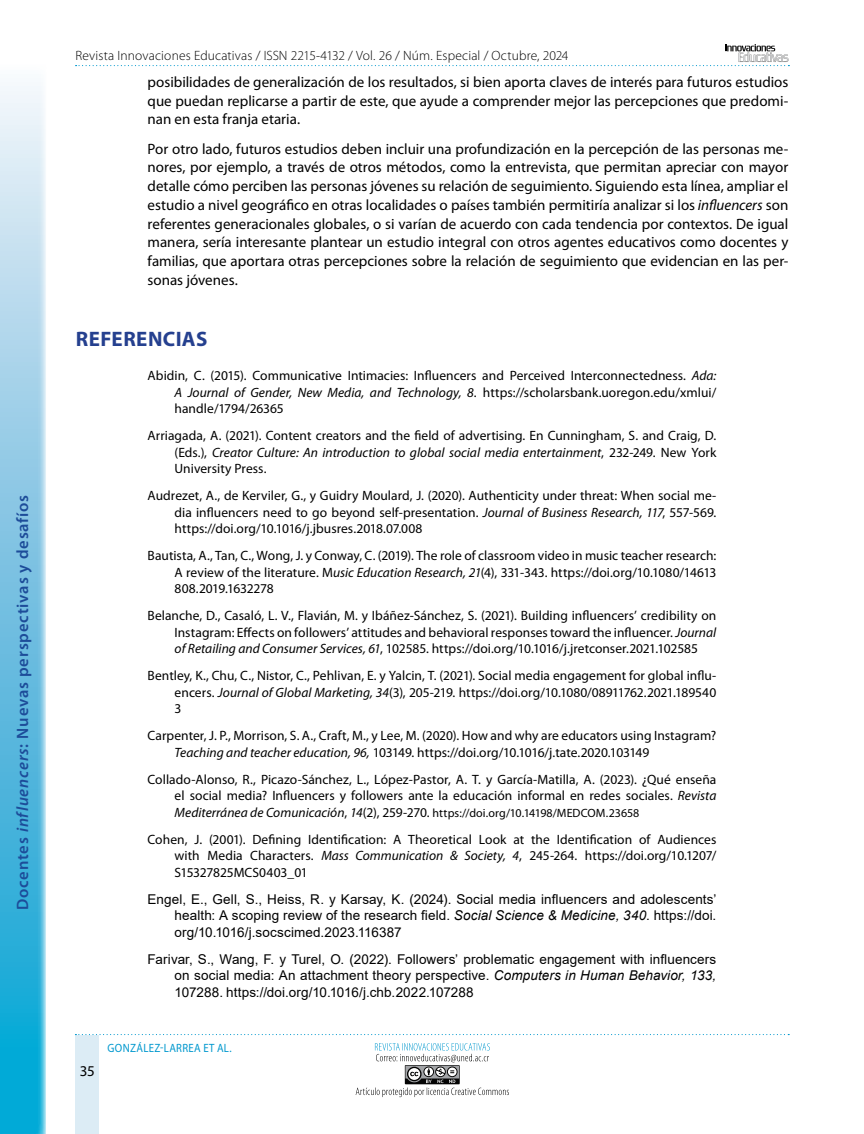
<style>
.page{position:relative;width:864px;height:1134px;background:#fff}
.page>*{position:absolute;margin:0;border:0;box-sizing:border-box;transform-origin:0 0}
.t1{font:700 21px "Myriad Pro";letter-spacing:.02em;color:#25408f}
.t2{font:600 16.5px "Myriad Pro";letter-spacing:.05em;color:#1d4c99}
.t3{font:15px/18.8px "Myriad Pro";color:#000;text-align:justify}
.t4{font:13.5px/16.5px "Myriad Pro";color:#000;text-align:justify}
.t5{font:13.5px/16.5px "Arial";letter-spacing:.01em;color:#000;text-align:justify}
.t6{font:300 13.5px "Myriad Pro";letter-spacing:.01em;color:#000}
.t7{font:12px "Myriad Pro";letter-spacing:.005em;color:#000}
.t8{font:12px "Myriad Pro";letter-spacing:.035em;color:#0098ce;scale:.9 1}
.s1{font-style:italic}
.s2{font-style:italic;font-size:13.5px}
.s3{font-size:13.5px}
</style>
<div class="page">
<svg style="left:76px;top:44px;width:713px;height:22px"></svg>
<div style="left:76px;top:1035px;width:23px;height:99px;background:#dcecf5"></div>
<svg style="left:75px;top:1034px;width:714px;height:1px"></svg>
<svg style="left:356px;top:1043px;width:153px;height:54px"></svg>
<svg style="left:0;top:86px;width:46px;height:1048px;background:#79c6e4"></svg>
<p class="t2" style="left:12px;top:910px;width:417px;rotate:-90deg">Docentes <span class="s1">influencers</span>: Nuevas perspectivas y desafíos</p>
<p class="t6" style="left:76px;top:48px;width:494px">Revista Innovaciones Educativas / ISSN 2215-4132 / Vol. 26 / Núm. Especial / Octubre, 2024</p>
<p class="t3" style="left:148px;top:72px;width:642px">posibilidades de generalización de los resultados, si bien aporta claves de interés para futuros estudios que puedan replicarse a partir de este, que ayude a comprender mejor las percepciones que predomi&shy;nan en esta franja etaria.</p>
<p class="t3" style="left:148px;top:139px;width:642px">Por otro lado, futuros estudios deben incluir una profundización en la percepción de las personas me&shy;nores, por ejemplo, a través de otros métodos, como la entrevista, que permitan apreciar con mayor detalle cómo perciben las personas jóvenes su relación de seguimiento. Siguiendo esta línea, ampliar el estudio a nivel geográfico en otras localidades o países también permitiría analizar si los <span class="s1">influencers</span> son referentes generacionales globales, o si varían de acuerdo con cada tendencia por contextos. De igual manera, sería interesante plantear un estudio integral con otros agentes educativos como docentes y familias, que aportara otras percepciones sobre la relación de seguimiento que evidencian en las per&shy;sonas jóvenes.</p>
<h1 class="t1" style="left:76px;top:326px;width:133px">REFERENCIAS</h1>
<p class="t4" style="left:175px;top:367px;width:543px;text-indent:-27px">Abidin, C. (2015). Communicative Intimacies: Influencers and Perceived Interconnectedness. <span class="s1">Ada:<br>A Journal of Gender, New Media, and Technology, 8</span>. https://scholarsbank.uoregon.edu/xmlui/ handle/1794/26365</p>
<p class="t4" style="left:175px;top:427px;width:543px;text-indent:-27px">Arriagada, A. (2021). Content creators and the field of advertising. En Cunningham, S. and Craig, D. (Eds.), <span class="s1">Creator Culture: An introduction to global social media entertainment</span>, 232-249. New York University Press.</p>
<p class="t4" style="left:175px;top:487px;width:543px;text-indent:-27px">Audrezet, A., de Kerviler, G., y Guidry Moulard, J. (2020). Authenticity under threat: When social me&shy;dia influencers need to go beyond self-presentation. <span class="s1">Journal of Business Research, 117</span>, 557-569. https://doi.org/10.1016/j.jbusres.2018.07.008</p>
<p class="t4" style="left:175px;top:547px;width:543px;text-indent:-27px">Bautista, A., Tan, C., Wong, J. y Conway, C. (2019). The role of classroom video in music teacher research:<br>A review of the literature. M<span class="s1">usic Education Research, 21</span>(4), 331-343. https://doi.org/10.1080/14613<br>808.2019.1632278</p>
<p class="t4" style="left:175px;top:607px;width:543px;text-indent:-27px">Belanche, D., Casaló, L. V., Flavián, M. y Ibáñez-Sánchez, S. (2021). Building influencers’ credibility on Instagram: Effects on followers’ attitudes and behavioral responses toward the influencer. <span class="s1">Journal of Retailing and Consumer Services, 61</span>, 102585. https://doi.org/10.1016/j.jretconser.2021.102585</p>
<p class="t4" style="left:175px;top:667px;width:543px;text-indent:-27px">Bentley, K., Chu, C., Nistor, C., Pehlivan, E. y Yalcin, T. (2021). Social media engagement for global influ&shy;encers. <span class="s1">Journal of Global Marketing, 34</span>(3), 205-219. https://doi.org/10.1080/08911762.2021.189540<br>3</p>
<p class="t4" style="left:175px;top:727px;width:543px;text-indent:-27px">Carpenter, J. P., Morrison, S. A., Craft, M., y Lee, M. (2020). How and why are educators using Instagram?<br><span class="s1">Teaching and teacher education, 96,</span> 103149. https://doi.org/10.1016/j.tate.2020.103149</p>
<p class="t4" style="left:148px;top:771px;width:570px;text-align:right">Collado-Alonso, R., Picazo-Sánchez, L., López-Pastor, A. T. y García-Matilla, A. (2023). ¿Qué enseña el social media? Influencers y followers ante la educación informal en redes sociales. <span class="s1">Revista</span></p>
<p class="t7" style="left:175px;top:805px;width:466px"><span class="s2">Mediterránea de Comunicación</span><span class="s3">,</span> <span class="s2">14</span><span class="s3">(2), 259-270.</span> https://doi.org/10.14198/MEDCOM.23658</p>
<p class="t4" style="left:175px;top:831px;width:543px;text-indent:-27px">Cohen, J. (2001). Defining Identification: A Theoretical Look at the Identification of Audiences with Media Characters. <span class="s1">Mass Communication &amp; Society, 4</span>, 245-264. https://doi.org/10.1207/ S15327825MCS0403_01</p>
<p class="t5" style="left:175px;top:891px;width:543px;text-indent:-27px">Engel, E., Gell, S., Heiss, R. y Karsay, K. (2024). Social media influencers and adolescents’ health: A scoping review of the research field. <span class="s1">Social Science &amp; Medicine, 340</span>. https://doi. org/10.1016/j.socscimed.2023.116387</p>
<p class="t5" style="left:175px;top:951px;width:543px;text-indent:-27px">Farivar, S., Wang, F. y Turel, O. (2022). Followers’ problematic engagement with influencers on social media: An attachment theory perspective. <span class="s1">Computers in Human Behavior, 133, </span>107288. https://doi.org/10.1016/j.chb.2022.107288</p>
<p class="t3" style="left:80px;top:1061px;width:16px">35</p>
<p class="t8" style="left:108px;top:1040px;width:139px">GONZÁLEZ-LARREA ET AL.</p>
</div>
